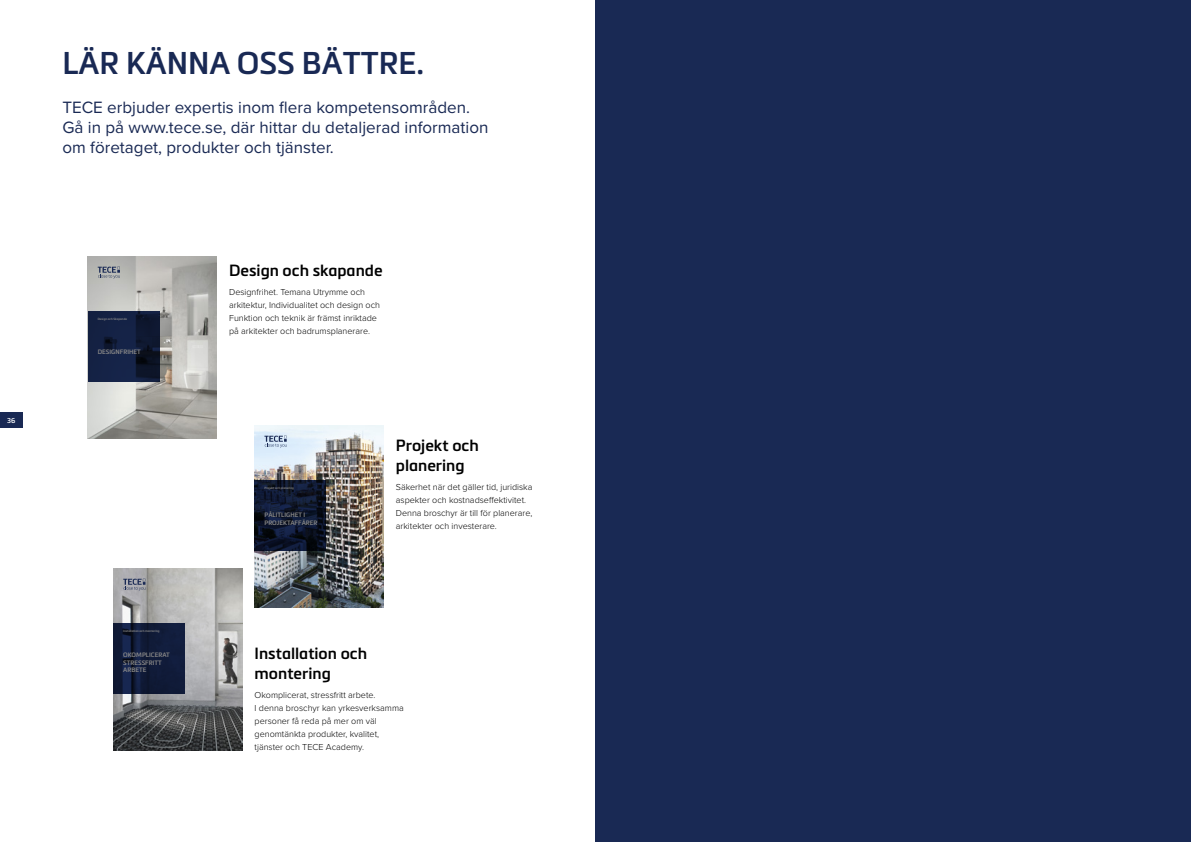
<style>
.page{position:relative;width:1191px;height:842px;background:#fff}
.page>*{position:absolute;margin:0;border:0;box-sizing:border-box;transform-origin:0 0}
.Headline_L{font:600 31px "Metronic Pro";color:#192954}
.Introtext_L{font:17px/20px "Proxima Nova";color:#192954}
.Headline_M{font:600 16px/19.5px "Metronic Pro";color:#000}
.Copy{font:300 9px/13px "Proxima Nova";color:#000}
.t1{font:600 7px "Metronic Pro";color:#fff}
.t2{font:600 6.3px/7.3px "Metronic Pro";color:#8c8b89}
.t3{font:600 3px "Metronic Pro";color:#8c8b89}
</style>
<div class="page">
<div style="left:595px;top:0;width:596px;height:842px;background:#192954"></div>
<img style="left:88px;top:256px;width:129px;height:182px">
<svg style="left:88px;top:312px;width:71px;height:70px;background:#121d3c"></svg>
<svg style="left:98px;top:267px;width:22px;height:11px"></svg>
<img style="left:113px;top:568px;width:129px;height:182px">
<svg style="left:113px;top:624px;width:72px;height:70px;background:#101b39"></svg>
<svg style="left:123px;top:579px;width:22px;height:11px"></svg>
<img style="left:255px;top:425px;width:128px;height:182px">
<svg style="left:255px;top:481px;width:71px;height:70px;background:#0d152b"></svg>
<svg style="left:264px;top:436px;width:23px;height:11px"></svg>
<div style="left:0;top:412px;width:23px;height:16px;background:#192954"></div>
<p class="t1" style="left:7px;top:416px;width:10px">36</p>
<p class="Headline_L" style="left:62px;top:44px;width:363px">LÄR KÄNNA OSS BÄTTRE.</p>
<p class="Introtext_L" style="left:62px;top:97px;width:427px">TECE erbjuder expertis inom flera kompetensområden.<br>Gå in på www.tece.se, där hittar du detaljerad information om företaget, produkter och tjänster.</p>
<p class="t3" style="left:98px;top:317px;width:31px">Design och Skapande</p>
<p class="t2" style="left:98px;top:348px;width:45px">DESIGNFRIHET</p>
<p class="t3" style="left:123px;top:629px;width:38px">Installation och montering</p>
<p class="t2" style="left:123px;top:651px;width:48px">OKOMPLICERAT<br>STRESSFRITT<br>ARBETE</p>
<p class="Headline_M" style="left:229px;top:260px;width:155px">Design och skapande</p>
<p class="Copy" style="left:229px;top:285px;width:152px">Designfrihet. Temana Utrymme och arkitektur, Individualitet och design och Funktion och teknik är främst inriktade på arkitekter och badrumsplanerare.</p>
<p class="t3" style="left:264px;top:486px;width:31px">Projekt och planering</p>
<p class="t2" style="left:264px;top:511px;width:55px">PÅLITLIGHET I<br>PROJEKTAFFÄRER</p>
<p class="Headline_M" style="left:396px;top:436px;width:84px">Projekt och planering</p>
<p class="Copy" style="left:396px;top:480px;width:138px">Säkerhet när det gäller tid, juridiska aspekter och kostnadseffektivitet.<br>Denna broschyr är till för planerare, arkitekter och investerare.</p>
<p class="Headline_M" style="left:255px;top:644px;width:114px">Installation och montering</p>
<p class="Copy" style="left:255px;top:688px;width:122px">Okomplicerat, stressfritt arbete.</p>
<p class="Copy" style="left:255px;top:701px;width:151px">I denna broschyr kan yrkesverksamma personer få reda på mer om väl genomtänkta produkter, kvalitet, tjänster och TECE Academy.</p>
</div>
